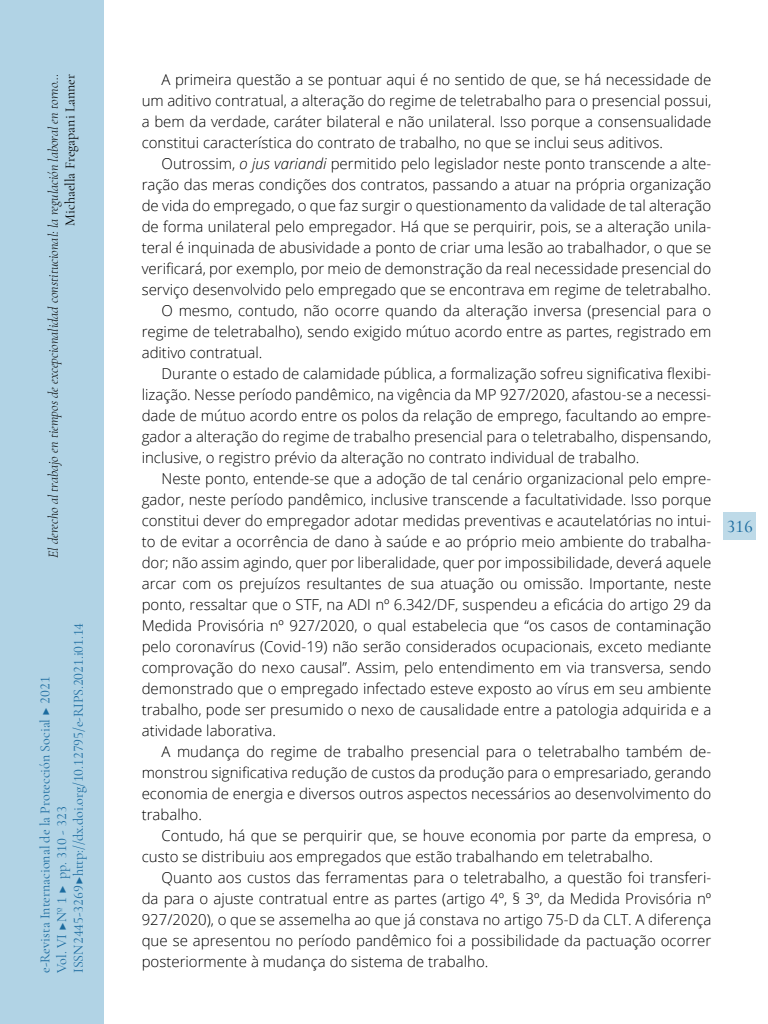
<style>
.page{position:relative;width:768px;height:1024px;background:#fff}
.page>*{position:absolute;margin:0;border:0;box-sizing:border-box;transform-origin:0 0}
.t1{font:500 18px "Cormorant Garamond";color:#1b6b9f}
._00_bsc_brasil{font:300 15px/21px "Open Sans";color:#000;text-align:justify}
.t2{font:14px/16.8px "Cormorant Garamond";color:#1b6b9f}
.t3{font:italic 300 14px "Cormorant Garamond";color:#000}
.t4{font:14px "Cormorant Garamond";color:#000}
.s1{font-style:italic}
</style>
<div class="page">
<div style="left:0;top:0;width:103px;height:1024px;background:#b1d3e5"></div>
<div style="left:724px;top:512px;width:32px;height:28px;background:#bedae8"></div>
<p class="t3" style="left:45px;top:558px;width:486px;rotate:-90deg">El derecho al trabajo en tiempos de excepcionalidad constitucional: la regulación laboral en torno…</p>
<p class="t4" style="left:62px;top:226px;width:153px;rotate:-90deg">Michaella Fregapani Lanner</p>
<p class="t2" style="left:36px;top:973px;width:352px;rotate:-90deg">e-Revista Internacional de la Protección Social ▶ 2021<br>Vol. VI ▶Nº 1 ▶ pp. 310 - 323<br>ISSN 2445-3269 ▶ http://dx.doi.org/10.12795/e-RIPS.2021.i01.14</p>
<p class="_00_bsc_brasil" style="left:142px;top:69px;width:571px;text-indent:20px">A primeira questão a se pontuar aqui é no sentido de que, se há necessidade de um aditivo contratual, a alteração do regime de teletrabalho para o presencial possui, a bem da verdade, caráter bilateral e não unilateral. Isso porque a consensualidade constitui característica do contrato de trabalho, no que se inclui seus aditivos.</p>
<p class="_00_bsc_brasil" style="left:142px;top:153px;width:571px;text-indent:20px">Outrossim, <span class="s1">o jus variandi</span> permitido pelo legislador neste ponto transcende a alte&shy;ração das meras condições dos contratos, passando a atuar na própria organização de vida do empregado, o que faz surgir o questionamento da validade de tal alteração de forma unilateral pelo empregador. Há que se perquirir, pois, se a alteração unila&shy;teral é inquinada de abusividade a ponto de criar uma lesão ao trabalhador, o que se verificará, por exemplo, por meio de demonstração da real necessidade presencial do serviço desenvolvido pelo empregado que se encontrava em regime de teletrabalho.</p>
<p class="_00_bsc_brasil" style="left:142px;top:300px;width:571px;text-indent:20px">O mesmo, contudo, não ocorre quando da alteração inversa (presencial para o regime de teletrabalho), sendo exigido mútuo acordo entre as partes, registrado em aditivo contratual.</p>
<p class="_00_bsc_brasil" style="left:142px;top:363px;width:571px;text-indent:20px">Durante o estado de calamidade pública, a formalização sofreu significativa flexibi&shy;lização. Nesse período pandêmico, na vigência da MP 927/2020, afastou-se a necessi&shy;dade de mútuo acordo entre os polos da relação de emprego, facultando ao empre&shy;gador a alteração do regime de trabalho presencial para o teletrabalho, dispensando, inclusive, o registro prévio da alteração no contrato individual de trabalho.</p>
<p class="_00_bsc_brasil" style="left:142px;top:468px;width:571px;text-indent:20px">Neste ponto, entende-se que a adoção de tal cenário organizacional pelo empre&shy;gador, neste período pandêmico, inclusive transcende a facultatividade. Isso porque constitui dever do empregador adotar medidas preventivas e acautelatórias no intui&shy;to de evitar a ocorrência de dano à saúde e ao próprio meio ambiente do trabalha&shy;dor; não assim agindo, quer por liberalidade, quer por impossibilidade, deverá aquele arcar com os prejuízos resultantes de sua atuação ou omissão. Importante, neste ponto, ressaltar que o STF, na ADI nº 6.342/DF, suspendeu a eficácia do artigo 29 da Medida Provisória nº 927/2020, o qual estabelecia que “os casos de contaminação pelo coronavírus (Covid-19) não serão considerados ocupacionais, exceto mediante comprovação do nexo causal”. Assim, pelo entendimento em via transversa, sendo demonstrado que o empregado infectado esteve exposto ao vírus em seu ambiente trabalho, pode ser presumido o nexo de causalidade entre a patologia adquirida e a atividade laborativa.</p>
<p class="_00_bsc_brasil" style="left:142px;top:741px;width:571px;text-indent:20px">A mudança do regime de trabalho presencial para o teletrabalho também de&shy;monstrou significativa redução de custos da produção para o empresariado, gerando economia de energia e diversos outros aspectos necessários ao desenvolvimento do trabalho.</p>
<p class="_00_bsc_brasil" style="left:142px;top:825px;width:571px;text-indent:20px">Contudo, há que se perquirir que, se houve economia por parte da empresa, o custo se distribuiu aos empregados que estão trabalhando em teletrabalho.</p>
<p class="_00_bsc_brasil" style="left:142px;top:867px;width:571px;text-indent:20px">Quanto aos custos das ferramentas para o teletrabalho, a questão foi transferi&shy;da para o ajuste contratual entre as partes (artigo 4º, § 3º, da Medida Provisória nº 927/2020), o que se assemelha ao que já constava no artigo 75-D da CLT. A diferença que se apresentou no período pandêmico foi a possibilidade da pactuação ocorrer posteriormente à mudança do sistema de trabalho.</p>
<p class="t1" style="left:726px;top:515px;width:28px">316</p>
</div>
